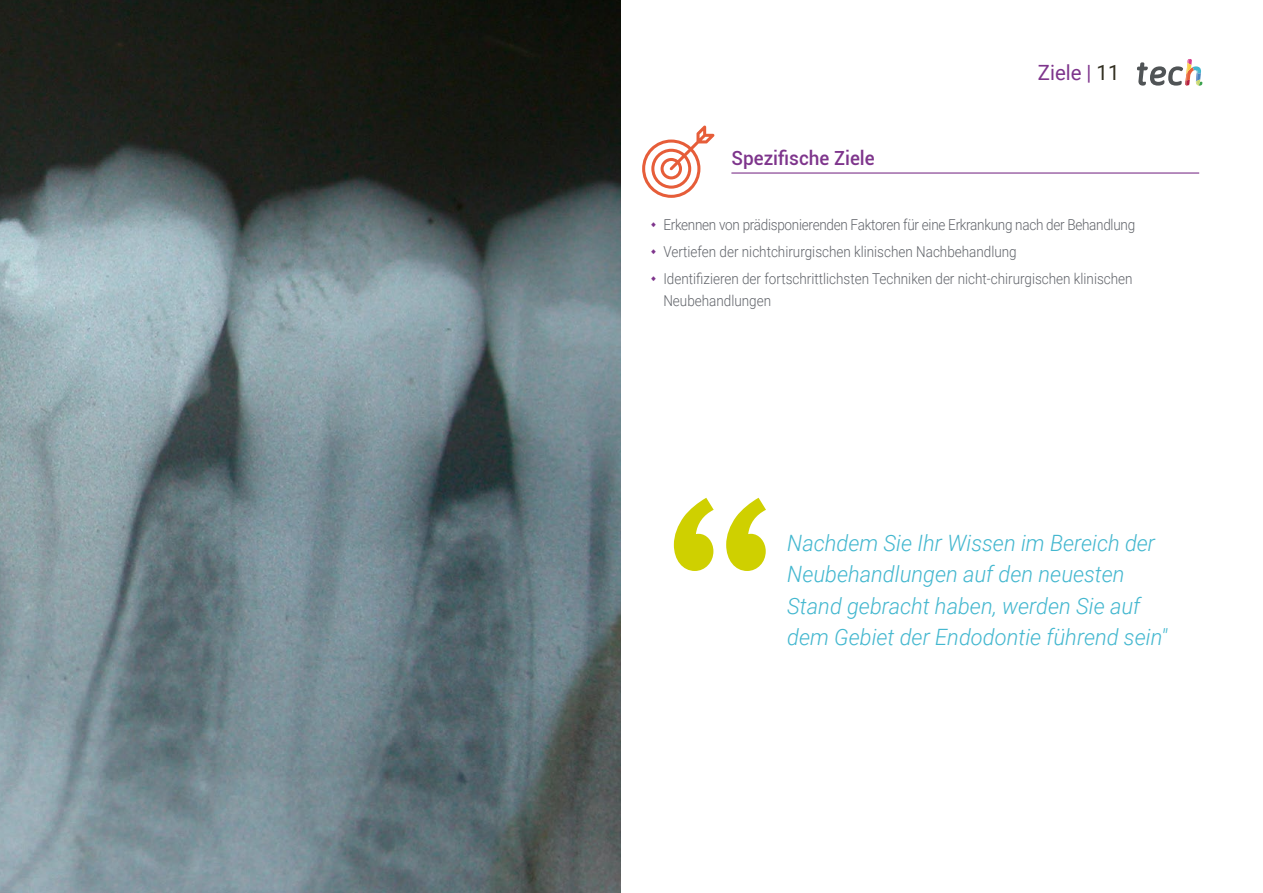
<style>
.page{position:relative;width:1263px;height:893px;background:#fff}
.page>*{position:absolute;margin:0;border:0;box-sizing:border-box;transform-origin:0 0}
.t1{font:italic 300 22.5px/31.5px "Roboto";color:#43b7cf}
.t2{font:21px "Roboto";color:#7e358c}
.t3{font:500 19.5px "Roboto";color:#7e358c}
.t4{font:300 15px/26.7px "Roboto";color:#61646a;scale:.9 1}
.s1{color:#312e20}
</style>
<div class="page">
<hr style="left:731px;top:172px;width:468px;height:2px;background:#7e358c">
<svg style="left:642px;top:125px;width:72px;height:73px"></svg>
<svg style="left:674px;top:498px;width:92px;height:73px"></svg>
<img style="left:0;top:0;width:621px;height:893px">
<svg style="left:1137px;top:59px;width:65px;height:27px"></svg>
<h3 class="t3" style="left:731px;top:144px;width:145px">Spezifische Ziele</h3>
<h2 class="t2" style="left:1038px;top:57px;width:83px">Ziele | <span class="s1">11</span></h2>
<p class="t4" style="left:663px;top:211px;width:526px">Erkennen von prädisponierenden Faktoren für eine Erkrankung nach der Behandlung<br>Vertiefen der nichtchirurgischen klinischen Nachbehandlung<br>Identifizieren der fortschrittlichsten Techniken der nicht-chirurgischen klinischen</p>
<p class="t4" style="left:663px;top:287px;width:121px">Neubehandlungen</p>
<h1 class="t1" style="left:787px;top:526px;width:382px">Nachdem Sie Ihr Wissen im Bereich der Neubehandlungen auf den neuesten Stand gebracht haben, werden Sie auf dem Gebiet der Endodontie führend sein"</h1>
</div>
